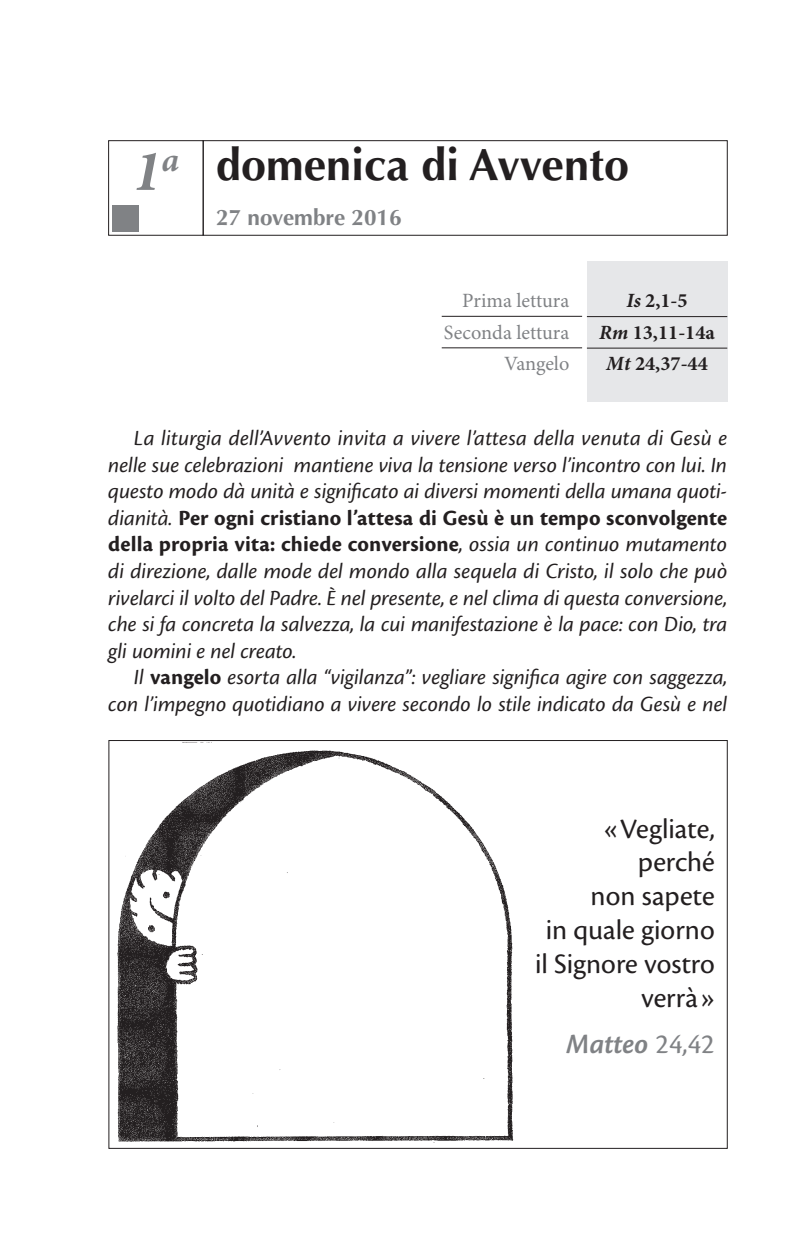
<style>
.page{position:relative;width:804px;height:1238px;background:#fff}
.page>*{position:absolute;margin:0;border:0;box-sizing:border-box;transform-origin:0 0}
.t1{font:700 45px "Optima LT Std";color:#231f20}
.t2{font:29.25px/33.8px "Cronos Pro";color:#231f20;text-align:right}
.t3{font:italic 600 29.25px "Cronos Pro";color:#808285}
.t4{font:italic 22.5px/26.6px "Cronos Pro";color:#231f20;text-align:justify}
.t5{font:700 22.5px "Optima LT Std";color:#808285}
.t6{font:20.25px/31.5px "Minion Pro";color:#808285;text-align:right}
.t7{font:700 20.25px/31.5px "Minion Pro";color:#231f20;text-align:center}
.s1{font-family:"Minion Pro";font-style:italic;font-size:58.5px;color:#808285}
.s2{font-style:italic}
.s3{font-weight:700;font-style:normal}
.s4{font-weight:400;font-style:normal}
</style>
<div class="page">
<img style="left:117px;top:742px;width:397px;height:401px">
<div style="left:108px;top:140px;width:95px;height:95px;border:1px solid #231f20"></div>
<div style="left:112px;top:205px;width:26px;height:27px;background:#808285"></div>
<div style="left:203px;top:140px;width:524px;height:95px;border:1px solid #231f20"></div>
<div style="left:587px;top:261px;width:140px;height:141px;background:#e6e7e9"></div>
<hr style="left:587px;top:316px;width:140px;height:1px;background:#231f20">
<hr style="left:587px;top:348px;width:140px;height:1px;background:#231f20">
<hr style="left:442px;top:316px;width:140px;height:1px;background:#231f20">
<hr style="left:442px;top:347px;width:140px;height:1px;background:#231f20">
<h1 class="t1" style="left:133px;top:139px;width:498px"><span class="s1">1</span><sup>a</sup> domenica di Avvento</h1>
<p class="t5" style="left:216px;top:204px;width:187px">27 novembre 2016</p>
<p class="t6" style="left:444px;top:286px;width:127px">Prima lettura<br>Seconda lettura<br>Vangelo</p>
<p class="t7" style="left:599px;top:286px;width:117px"><span class="s2">Is</span> 2,1-5<br><span class="s2">Rm</span> 13,11-14a<br><span class="s2">Mt</span> 24,37-44</p>
<p class="t4" style="left:108px;top:425px;width:620px;text-indent:26px">La liturgia dell’Avvento invita a vivere l’attesa della venuta di Gesù e nelle sue celebrazioni mantiene viva la tensione verso l’incontro con lui. In questo modo dà unità e significato ai diversi momenti della umana quoti&shy;dianità. <span class="s3">Per ogni cristiano l’attesa di Gesù è un tempo sconvolgente della propria vita: chiede conversione</span>, ossia un continuo mutamento di direzione, dalle mode del mondo alla sequela di Cristo, il solo che può rivelarci il volto del Padre. È nel presente, e nel clima di questa conversione, che si fa concreta la salvezza, la cui manifestazione è la pace: con Dio, tra gli uomini e nel creato.</p>
<p class="t4" style="left:108px;top:664px;width:620px;text-align:right">Il <span class="s3">vangelo</span> esorta alla “vigilanza”: vegliare significa agire con saggezza, con l’impegno quotidiano a vivere secondo lo stile indicato da Gesù e nel</p>
<h2 class="t2" style="left:535px;top:811px;width:181px">«Vegliate, perché<br>non sapete<br>in quale giorno il Signore vostro verrà»</h2>
<h2 class="t3" style="left:566px;top:1027px;width:150px">Matteo <span class="s4">24,42</span></h2>
</div>
